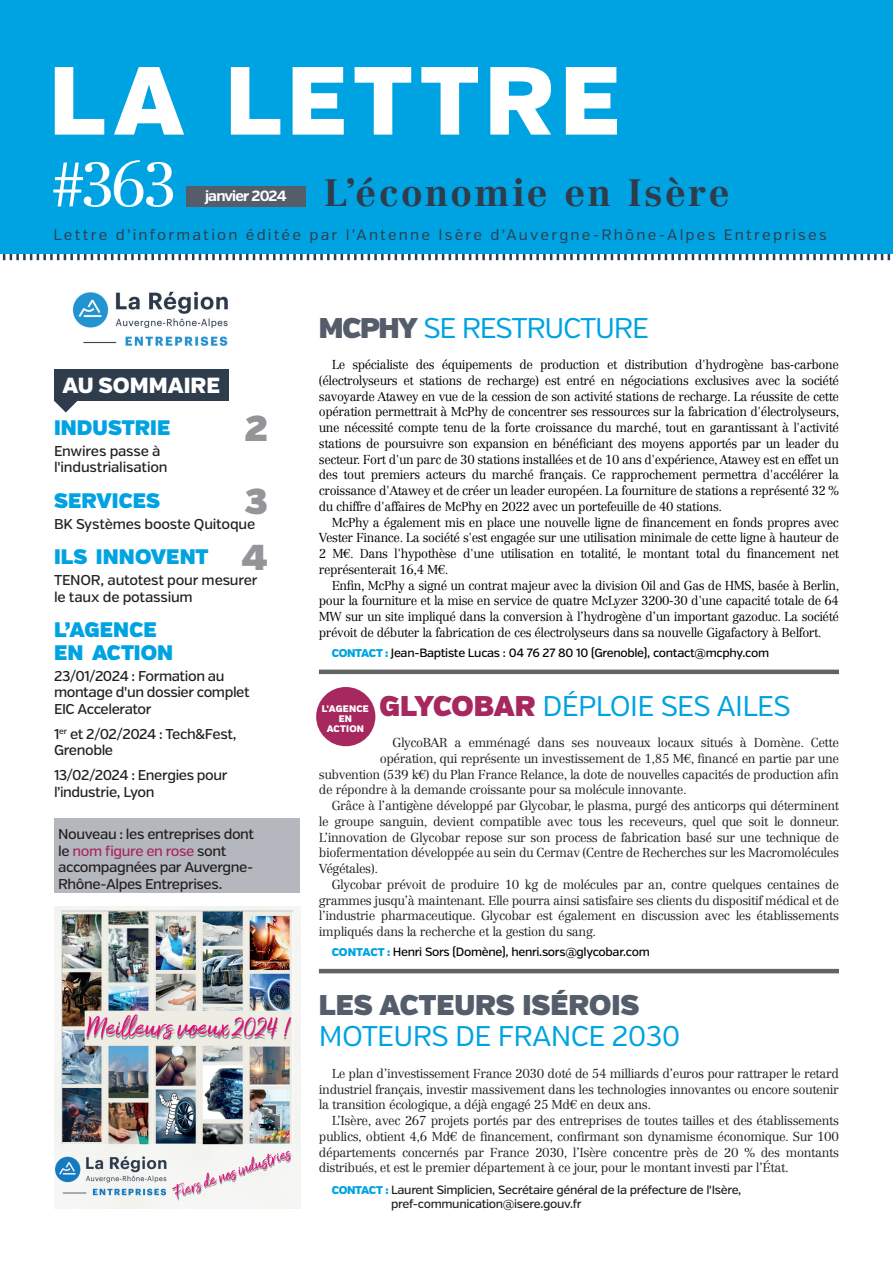
<style>
.page{position:relative;width:893px;height:1263px;background:#fff}
.page>*{position:absolute;margin:0;border:0;box-sizing:border-box;transform-origin:0 0}
.t1{font:900 96.45px "Verb";letter-spacing:.065em;color:#fff}
.t2{font:300 61.5px "Centennial LT Std";color:#fff}
.t3{font:700 37.5px "Centennial LT Std";letter-spacing:.065em;color:#2f3c4c}
.t4{font:36px "Verb Ultra";color:#939598}
.t5{font:28.5px "Verb";letter-spacing:-.025em;color:#00a3e1}
.t6{font:28.5px "Verb";letter-spacing:-.045em;color:#00a3e1}
.t7{font:28.5px "Verb Ultra";color:#555c6a}
.t8{font:900 21.9px "Verb";color:#fff}
.t9{font:21px/22.5px "Verb Ultra";letter-spacing:.005em;color:#00a3e1}
.t10{font:15px "Verb";letter-spacing:.145em;color:#2f3c4c}
.t11{font:700 14.7px "Verb";letter-spacing:-.055em;color:#fff}
.t12{font:500 14.25px/16.5px "Verb";letter-spacing:-.025em;color:#231f20}
.t13{font:300 12.75px/15.8px "Centennial LT Std";letter-spacing:-.03em;color:#231f20;text-align:justify}
.t14{font:300 12.75px/15.8px "Centennial LT Std";letter-spacing:-.03em;color:#000;text-align:justify}
.t15{font:500 12px "Verb";letter-spacing:-.025em;color:#000}
.t16{font:500 12px/13.5px "Verb";letter-spacing:-.025em;color:#231f20}
.t17{font:900 9.45px/10.1px "Verb";letter-spacing:.025em;color:#fff;text-align:center}
.s1{font-size:36px;color:#939598}
.s2{color:#a6285e}
.s3{font-family:"Verb Ultra";color:#555c6a}
.s4{font-weight:900;font-size:11.25px;color:#00a3e1}
.s5{font-family:"Verb Ultra";color:#a6285e}
</style>
<div class="page">
<svg style="left:0;top:253px;width:893px;height:7px"></svg>
<div style="left:0;top:0;width:893px;height:253px;background:#00a3e1"></div>
<div style="left:186px;top:186px;width:120px;height:20px;background:#555c6a"></div>
<img style="left:72px;top:291px;width:156px;height:55px">
<img style="left:54px;top:906px;width:246px;height:302px">
<svg style="left:54px;top:401px;width:23px;height:11px"></svg>
<div style="left:54px;top:369px;width:175px;height:32px;background:#2f3c4c"></div>
<hr style="left:319px;top:969px;width:520px;height:4px;background:#636366">
<hr style="left:319px;top:670px;width:520px;height:4px;background:#636366">
<div style="left:316px;top:687px;width:59px;height:59px;background:#a6285e;border-radius:50%"></div>
<div style="left:54px;top:819px;width:246px;height:74px;background:#b5b7bf"></div>
<h1 class="t1" style="left:49px;top:42px;width:573px">LA LETTRE</h1>
<h2 class="t2" style="left:50px;top:148px;width:129px">#363</h2>
<h3 class="t3" style="left:324px;top:171px;width:407px">L’économie en Isère</h3>
<p class="t10" style="left:54px;top:226px;width:775px">Lettre d’information éditée par l’Antenne Isère d’Auvergne-Rhône-Alpes Entreprises</p>
<p class="t11" style="left:205px;top:187px;width:83px">janvier 2024</p>
<h3 class="t8" style="left:63px;top:372px;width:159px">AU SOMMAIRE</h3>
<h3 class="t9" style="left:54px;top:417px;width:118px">INDUSTRIE</h3>
<h3 class="t4" style="left:245px;top:406px;width:25px">2</h3>
<p class="t12" style="left:54px;top:443px;width:115px">Enwires passe à l'industrialisation</p>
<h3 class="t9" style="left:54px;top:490px;width:107px">SERVICES</h3>
<h3 class="t4" style="left:245px;top:479px;width:25px">3</h3>
<p class="t12" style="left:54px;top:516px;width:203px">BK Systèmes booste Quitoque</p>
<h3 class="t9" style="left:54px;top:546px;width:215px">ILS INNOVENT <span class="s1">4</span></h3>
<p class="t12" style="left:54px;top:572px;width:205px">TENOR, autotest pour mesurer le taux de potassium</p>
<h3 class="t9" style="left:54px;top:619px;width:121px">L’AGENCE<br>EN ACTION</h3>
<p class="t12" style="left:54px;top:668px;width:197px">23/01/2024 : Formation au montage d'un dossier complet<br>EIC Accelerator</p>
<p class="t12" style="left:54px;top:726px;width:184px">1<sup>er</sup> et 2/02/2024 : Tech&amp;Fest,<br>Grenoble</p>
<p class="t12" style="left:54px;top:767px;width:175px">13/02/2024 : Energies pour l’industrie, Lyon</p>
<p class="t12" style="left:58px;top:826px;width:197px">Nouveau : les entreprises dont le <span class="s2">nom figure en rose</span> sont accompagnées par Auvergne-<br>Rhône-Alpes Entreprises.</p>
<h3 class="t6" style="left:319px;top:310px;width:332px"><span class="s3">MCPHY</span> SE RESTRUCTURE</h3>
<p class="t14" style="left:319px;top:357px;width:522px;text-indent:13px">Le spécialiste des équipements de production et distribution d'hydrogène bas-carbone (électrolyseurs et stations de recharge) est entré en négociations exclusives avec la société savoyarde Atawey en vue de la cession de son activité stations de recharge. La réussite de cette opération permettrait à McPhy de concentrer ses ressources sur la fabrication d'électrolyseurs, une nécessité compte tenu de la forte croissance du marché, tout en garantissant à l'activité stations de poursuivre son expansion en bénéficiant des moyens apportés par un leader du secteur. Fort d'un parc de 30 stations installées et de 10 ans d'expérience, Atawey est en effet un des tout premiers acteurs du marché français. Ce rapprochement permettra d'accélérer la croissance d'Atawey et de créer un leader européen. La fourniture de stations a représenté 32 % du chiffre d'affaires de McPhy en 2022 avec un portefeuille de 40 stations.</p>
<p class="t14" style="left:319px;top:514px;width:522px;text-indent:13px">McPhy a également mis en place une nouvelle ligne de financement en fonds propres avec Vester Finance. La société s'est engagée sur une utilisation minimale de cette ligne à hauteur de 2 M€. Dans l'hypothèse d'une utilisation en totalité, le montant total du financement net représenterait 16,4 M€.</p>
<p class="t14" style="left:319px;top:577px;width:522px;text-indent:13px">Enfin, McPhy a signé un contrat majeur avec la division Oil and Gas de HMS, basée à Berlin, pour la fourniture et la mise en service de quatre McLyzer 3200-30 d'une capacité totale de 64<br>MW sur un site impliqué dans la conversion à l’hydrogène d’un important gazoduc. La société prévoit de débuter la fabrication de ces électrolyseurs dans sa nouvelle Gigafactory à Belfort.</p>
<p class="t15" style="left:332px;top:645px;width:439px"><span class="s4">CONTACT :</span> Jean-Baptiste Lucas : 04 76 27 80 10 (Grenoble), contact@mcphy.com</p>
<h3 class="t5" style="left:380px;top:688px;width:413px"><span class="s5">GLYCOBAR</span> DÉPLOIE SES AILES</h3>
<p class="t13" style="left:392px;top:735px;width:448px">GlycoBAR a emménagé dans ses nouveaux locaux situés à Domène. Cette</p>
<p class="t13" style="left:380px;top:750px;width:461px">opération, qui représente un investissement de 1,85 M€, financé en partie par une</p>
<p class="t13" style="left:319px;top:766px;width:521px">subvention (539 k€) du Plan France Relance, la dote de nouvelles capacités de production afin</p>
<p class="t13" style="left:319px;top:782px;width:369px">de répondre à la demande croissante pour sa molécule innovante.</p>
<p class="t13" style="left:332px;top:798px;width:509px">Grâce à l’antigène développé par Glycobar, le plasma, purgé des anticorps qui déterminent</p>
<p class="t13" style="left:319px;top:813px;width:522px">le groupe sanguin, devient compatible avec tous les receveurs, quel que soit le donneur.</p>
<p class="t13" style="left:319px;top:829px;width:521px">L’innovation de Glycobar repose sur son process de fabrication basé sur une technique de</p>
<p class="t13" style="left:319px;top:845px;width:521px">biofermentation développée au sein du Cermav (Centre de Recherches sur les Macromolécules</p>
<p class="t13" style="left:319px;top:861px;width:61px">Végétales).</p>
<p class="t13" style="left:332px;top:876px;width:509px">Glycobar prévoit de produire 10 kg de molécules par an, contre quelques centaines de</p>
<p class="t13" style="left:319px;top:892px;width:522px">grammes jusqu’à maintenant. Elle pourra ainsi satisfaire ses clients du dispositif médical et de</p>
<p class="t13" style="left:319px;top:908px;width:522px">l’industrie pharmaceutique. Glycobar est également en discussion avec les établissements</p>
<p class="t13" style="left:319px;top:924px;width:279px">impliqués dans la recherche et la gestion du sang.</p>
<p class="t15" style="left:332px;top:945px;width:320px"><span class="s4">CONTACT :</span> Henri Sors (Domène), henri.sors@glycobar.com</p>
<p class="t17" style="left:322px;top:704px;width:48px">L'AGENCE<br>EN<br>ACTION</p>
<h3 class="t7" style="left:319px;top:987px;width:322px">LES ACTEURS ISÉROIS</h3>
<h3 class="t5" style="left:319px;top:1019px;width:363px">MOTEURS DE FRANCE 2030</h3>
<p class="t13" style="left:319px;top:1065px;width:522px;text-indent:13px">Le plan d’investissement France 2030 doté de 54 milliards d’euros pour rattraper le retard industriel français, investir massivement dans les technologies innovantes ou encore soutenir la transition écologique, a déjà engagé 25 Md€ en deux ans.</p>
<p class="t13" style="left:319px;top:1113px;width:522px;text-indent:13px">L’Isère, avec 267 projets portés par des entreprises de toutes tailles et des établissements publics, obtient 4,6 Md€ de financement, confirmant son dynamisme économique. Sur 100 départements concernés par France 2030, l’Isère concentre près de 20 % des montants distribués, et est le premier département à ce jour, pour le montant investi par l’État.</p>
<p class="t16" style="left:391px;top:1183px;width:352px;text-indent:-60px"><span class="s4">CONTACT :</span> Laurent Simplicien, Secrétaire général de la préfecture de l'Isère, pref-communication@isere.gouv.fr</p>
</div>
